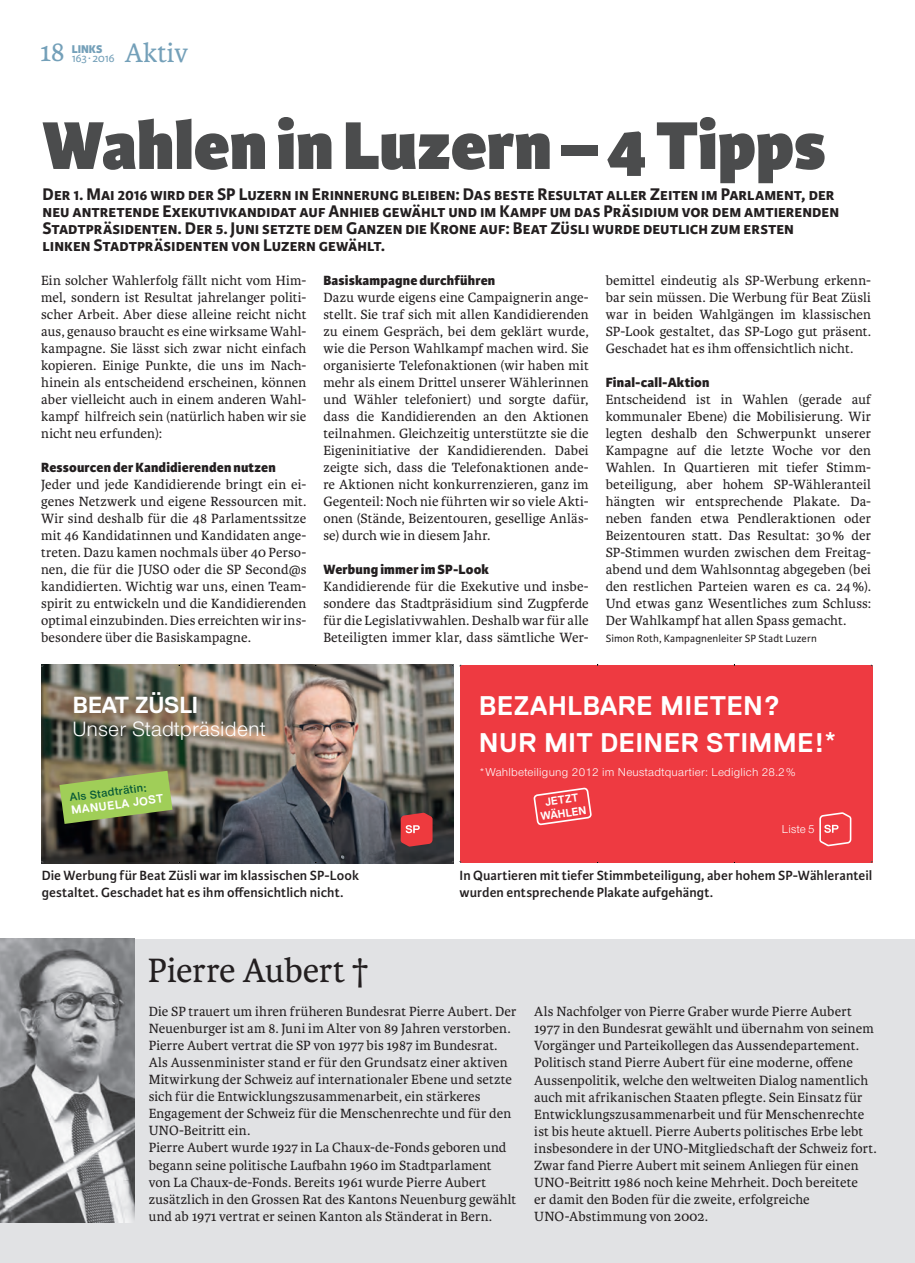
<style>
.page{position:relative;width:915px;height:1263px;background:#fff}
.page>*{position:absolute;margin:0;border:0;box-sizing:border-box;transform-origin:0 0}
.t1{font:800 72px "Karmina Sans";color:#4b4c4d}
.t2{font:36px "Karmina";letter-spacing:-.005em;color:#231f20}
.t3{font:28.5px "Karmina";color:#74a0b9}
.t4{font:700 27px/37.5px "Replica";letter-spacing:.01em;color:#fff}
.t5{font:700 23.25px "Replica";letter-spacing:-.025em;color:#fff}
.t6{font:21.45px "Nimbus San Nov";letter-spacing:.01em;color:#fff}
.t7{font:700 18px/17px "Karmina Sans";color:#231f20}
.t8{font:14.25px/17px "Karmina";letter-spacing:.01em;color:#231f20;text-align:justify}
.t9{font:600 14.25px/17px "Karmina Sans";letter-spacing:.005em;color:#231f20}
.t10{font:800 14.25px "Karmina Sans";letter-spacing:.01em;color:#231f20}
.t11{font:12px "Karmina Sans";letter-spacing:-.04em;color:#74a0b9}
.t12{font:800 12px "Karmina Sans";color:#74a0b9}
.t13{font:11.85px "Nimbus San Nov";letter-spacing:.02em;color:#fff}
.t14{font:700 11.85px "Replica";color:#fff}
.t15{font:11.7px "Nimbus San Nov Sem Bol";color:#085a37}
.t16{font:11.25px "Karmina Sans";letter-spacing:.015em;color:#231f20}
.t17{font:700 11.25px/13.2px "Replica";color:#fff;text-align:center}
.s1{font-family:"Nimbus San Nov"}
</style>
<div class="page">
<div style="left:0;top:940px;width:914px;height:323px;background:#e1e2e4"></div>
<img style="left:41px;top:665px;width:413px;height:198px">
<svg style="left:400px;top:813px;width:32px;height:33px"></svg>
<svg style="left:59px;top:771px;width:113px;height:53px;background:#8eac52"></svg>
<div style="left:460px;top:665px;width:411px;height:197px;background:#ee3a41"></div>
<svg style="left:819px;top:812px;width:32px;height:34px"></svg>
<svg style="left:534px;top:787px;width:57px;height:39px"></svg>
<img style="left:0;top:939px;width:134px;height:283px">
<p class="t11" style="left:72px;top:51px;width:45px">163 ∙ 2016</p>
<h3 class="t3" style="left:125px;top:37px;width:65px">Aktiv</h3>
<h3 class="t3" style="left:40px;top:36px;width:27px">18</h3>
<p class="t12" style="left:72px;top:42px;width:32px">LINKS</p>
<h1 class="t1" style="left:43px;top:103px;width:784px">Wahlen in Luzern – 4 Tipps</h1>
<p class="t7" style="left:43px;top:186px;width:797px">Der 1. Mai 2016 wird der SP Luzern in Erinnerung bleiben: Das beste Resultat aller Zeiten im Parlament, der neu antretende Exekutivkandidat auf Anhieb gewählt und im Kampf um das Präsidium vor dem amtierenden Stadtpräsidenten. Der 5. Juni setzte dem Ganzen die Krone auf: Beat Züsli wurde deutlich zum ersten linken Stadtpräsidenten von Luzern gewählt.</p>
<p class="t8" style="left:41px;top:272px;width:267px">Ein solcher Wahlerfolg fällt nicht vom Him&shy;mel, sondern ist Resultat jahrelanger politi&shy;scher Arbeit. Aber diese alleine reicht nicht aus, genauso braucht es eine wirksame Wahl&shy;kampagne. Sie lässt sich zwar nicht einfach kopieren. Einige Punkte, die uns im Nach&shy;hinein als entscheidend erscheinen, können aber vielleicht auch in einem anderen Wahl&shy;kampf hilfreich sein (natürlich haben wir sie nicht neu erfunden):</p>
<p class="t10" style="left:41px;top:459px;width:236px">Ressourcen der Kandidierenden nutzen</p>
<p class="t8" style="left:41px;top:476px;width:267px">Jeder und jede Kandidierende bringt ein ei&shy;genes Netzwerk und eigene Ressourcen mit.<br>Wir sind deshalb für die 48 Parlamentssitze mit 46 Kandidatinnen und Kandidaten ange&shy;treten. Dazu kamen nochmals über 40 Perso&shy;nen, die für die JUSO oder die SP Second@s kandidierten. Wichtig war uns, einen Team&shy;spirit zu entwickeln und die Kandidierenden optimal einzubinden. Dies erreichten wir ins&shy;besondere über die Basiskampagne.</p>
<p class="t10" style="left:323px;top:272px;width:173px">Basiskampagne durchführen</p>
<p class="t8" style="left:323px;top:289px;width:267px">Dazu wurde eigens eine Campaignerin ange&shy;stellt. Sie traf sich mit allen Kandidierenden zu einem Gespräch, bei dem geklärt wurde, wie die Person Wahlkampf machen wird. Sie organisierte Telefonaktionen (wir haben mit mehr als einem Drittel unserer Wählerinnen und Wähler telefoniert) und sorgte dafür, dass die Kandidierenden an den Aktionen teilnahmen. Gleichzeitig unterstützte sie die Eigeninitiative der Kandidierenden. Dabei zeigte sich, dass die Telefonaktionen ande&shy;re Aktionen nicht konkurrenzieren, ganz im Gegenteil: Noch nie führten wir so viele Akti&shy;onen (Stände, Beizentouren, gesellige Anläs&shy;se) durch wie in diesem Jahr.</p>
<p class="t10" style="left:323px;top:561px;width:167px">Werbung immer im SP-Look</p>
<p class="t8" style="left:323px;top:578px;width:267px">Kandidierende für die Exekutive und insbe&shy;sondere das Stadtpräsidium sind Zugpferde für die Legislativwahlen. Deshalb war für alle Beteiligten immer klar, dass sämtliche Wer-</p>
<p class="t8" style="left:605px;top:272px;width:267px">bemittel eindeutig als SP-Werbung erkenn&shy;bar sein müssen. Die Werbung für Beat Züsli war in beiden Wahlgängen im klassischen SP-Look gestaltet, das SP-Logo gut präsent.<br>Geschadet hat es ihm offensichtlich nicht.</p>
<p class="t10" style="left:605px;top:374px;width:105px">Final-call-Aktion</p>
<p class="t8" style="left:605px;top:391px;width:267px">Entscheidend ist in Wahlen (gerade auf kommunaler Ebene) die Mobilisierung. Wir legten deshalb den Schwerpunkt unserer Kampagne auf die letzte Woche vor den Wahlen. In Quartieren mit tiefer Stimm&shy;beteiligung, aber hohem SP-Wähleranteil hängten wir entsprechende Plakate. Da&shy;neben fanden etwa Pendleraktionen oder Beizentouren statt. Das Resultat: 30% der SP-Stimmen wurden zwischen dem Freitag&shy;abend und dem Wahlsonntag abgegeben (bei den restlichen Parteien waren es ca. 24%).<br>Und etwas ganz Wesentliches zum Schluss:<br>Der Wahlkampf hat allen Spass gemacht.</p>
<p class="t16" style="left:605px;top:632px;width:212px">Simon Roth, Kampagnenleiter SP Stadt Luzern</p>
<h3 class="t5" style="left:73px;top:692px;width:127px">BEAT ZÜSLI</h3>
<h3 class="t6" style="left:73px;top:716px;width:194px">Unser Stadtpräsident</h3>
<p class="t15" style="left:69px;top:790px;width:79px;rotate:-7deg">Als Stadträtin:</p>
<p class="t14" style="left:71px;top:803px;width:94px;rotate:-7deg">MANUELA JOST</p>
<h3 class="t4" style="left:478px;top:687px;width:360px">BEZAHLBARE MIETEN?<br>NUR MIT DEINER STIMME!<span class="s1">*</span></h3>
<p class="t13" style="left:478px;top:766px;width:318px">*Wahlbeteiligung 2012 im Neustadtquartier: Lediglich 28.2%</p>
<p class="t17" style="left:537px;top:797px;width:48px;rotate:-8deg">JETZT<br>WÄHLEN</p>
<p class="t13" style="left:781px;top:822px;width:34px">Liste 5</p>
<p class="t9" style="left:42px;top:867px;width:319px">Die Werbung für Beat Züsli war im klassischen SP-Look gestaltet. Geschadet hat es ihm offensichtlich nicht.</p>
<p class="t9" style="left:459px;top:867px;width:414px">In Quartieren mit tiefer Stimmbeteiligung, aber hohem SP-Wähleranteil wurden entsprechende Plakate aufgehängt.</p>
<h2 class="t2" style="left:148px;top:950px;width:222px">Pierre Aubert †</h2>
<p class="t8" style="left:149px;top:1003px;width:369px;text-align:left">Die SP trauert um ihren früheren Bundesrat Pierre Aubert. Der Neuenburger ist am 8. Juni im Alter von 89 Jahren verstorben.<br>Pierre Aubert vertrat die SP von 1977 bis 1987 im Bundesrat.<br>Als Aussenminister stand er für den Grundsatz einer aktiven Mitwirkung der Schweiz auf internationaler Ebene und setzte sich für die Entwicklungszusammenarbeit, ein stärkeres Engagement der Schweiz für die Menschenrechte und für den UNO-Beitritt ein.<br>Pierre Aubert wurde 1927 in La Chaux-de-Fonds geboren und begann seine politische Laufbahn 1960 im Stadtparlament von La Chaux-de-Fonds. Bereits 1961 wurde Pierre Aubert zusätzlich in den Grossen Rat des Kantons Neuenburg gewählt und ab 1971 vertrat er seinen Kanton als Ständerat in Bern.</p>
<p class="t8" style="left:534px;top:1003px;width:344px;text-align:left">Als Nachfolger von Pierre Graber wurde Pierre Aubert 1977 in den Bundesrat gewählt und übernahm von seinem Vorgänger und Parteikollegen das Aussendepartement.<br>Politisch stand Pierre Aubert für eine moderne, offene Aussenpolitik, welche den weltweiten Dialog namentlich auch mit afrikanischen Staaten pflegte. Sein Einsatz für Entwicklungszusammenarbeit und für Menschenrechte ist bis heute aktuell. Pierre Auberts politisches Erbe lebt insbesondere in der UNO-Mitgliedschaft der Schweiz fort.<br>Zwar fand Pierre Aubert mit seinem Anliegen für einen UNO-Beitritt 1986 noch keine Mehrheit. Doch bereitete<br>er damit den Boden für die zweite, erfolgreiche UNO-Abstimmung von 2002.</p>
</div>
